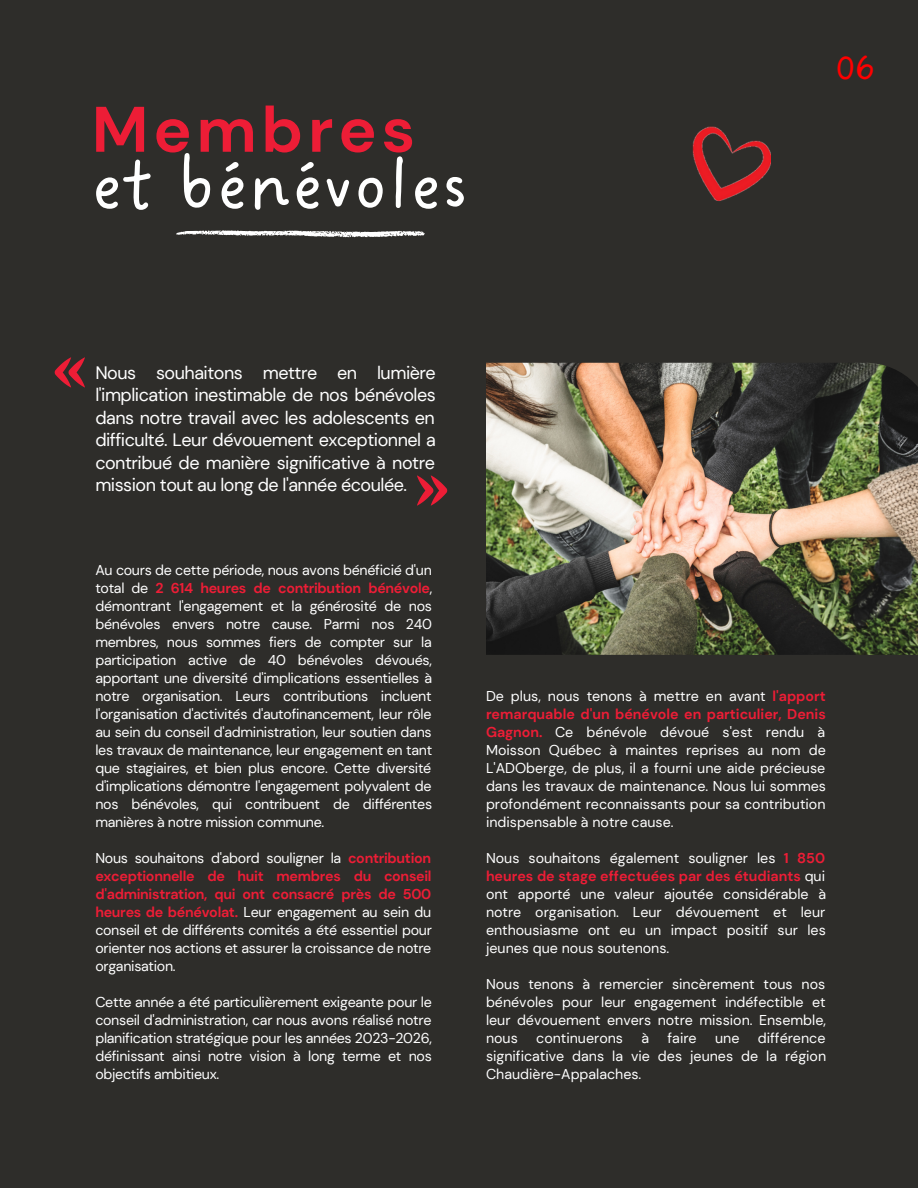
<style>
.page{position:relative;width:918px;height:1188px;background:#2e2d2a}
.page>*{position:absolute;margin:0;border:0;box-sizing:border-box;transform-origin:0 0}
.t1{font:71.85px "DO Sans Regular";letter-spacing:.02em;color:#fff}
.t2{font:700 64.2px "DM Sans";letter-spacing:.075em;color:#ed1d36}
.t3{font:37.35px "DO Sans Regular";color:#f00}
.t4{font:18px/22.5px "DM Sans";letter-spacing:-.025em;color:#fff;text-align:justify}
.t5{font:14.25px/18px "DM Sans";color:#fff;text-align:justify}
.s1{font-weight:700;color:#ed1d36}
</style>
<div class="page">
<img style="left:486px;top:363px;width:432px;height:292px">
<svg style="left:176px;top:230px;width:249px;height:8px"></svg>
<svg style="left:55px;top:357px;width:30px;height:31px"></svg>
<svg style="left:417px;top:475px;width:30px;height:31px"></svg>
<img style="left:692px;top:126px;width:78px;height:75px">
<p class="t2" style="left:92px;top:88px;width:325px">Membres</p>
<p class="t1" style="left:92px;top:144px;width:377px">et bénévoles</p>
<p class="t3" style="left:835px;top:46px;width:41px">06</p>
<p class="t4" style="left:95px;top:361px;width:342px">Nous souhaitons mettre en lumière l'implication inestimable de nos bénévoles dans notre travail avec les adolescents en difficulté. Leur dévouement exceptionnel a contribué de manière significative à notre mission tout au long de l'année écoulée.</p>
<p class="t5" style="left:95px;top:561px;width:338px">Au cours de cette période, nous avons bénéficié d'un total de <span class="s1">2 614 heures de contribution bénévole</span>, démontrant l'engagement et la générosité de nos bénévoles envers notre cause. Parmi nos 240 membres, nous sommes fiers de compter sur la participation active de 40 bénévoles dévoués, apportant une diversité d'implications essentielles à notre organisation. Leurs contributions incluent l'organisation d'activités d'autofinancement, leur rôle au sein du conseil d'administration, leur soutien dans les travaux de maintenance, leur engagement en tant que stagiaires, et bien plus encore. Cette diversité d'implications démontre l'engagement polyvalent de nos bénévoles, qui contribuent de différentes manières à notre mission commune.</p>
<p class="t5" style="left:95px;top:849px;width:338px">Nous souhaitons d'abord souligner la <span class="s1">contribution exceptionnelle de huit membres du conseil d'administration, qui ont consacré près de 500 heures de bénévolat.</span> Leur engagement au sein du conseil et de différents comités a été essentiel pour orienter nos actions et assurer la croissance de notre organisation.</p>
<p class="t5" style="left:95px;top:993px;width:338px">Cette année a été particulièrement exigeante pour le conseil d'administration, car nous avons réalisé notre planification stratégique pour les années 2023-2026, définissant ainsi notre vision à long terme et nos objectifs ambitieux.</p>
<p class="t5" style="left:486px;top:687px;width:342px">De plus, nous tenons à mettre en avant <span class="s1">l'apport remarquable d'un bénévole en particulier, Denis Gagnon.</span> Ce bénévole dévoué s'est rendu à Moisson Québec à maintes reprises au nom de L'ADOberge, de plus, il a fourni une aide précieuse dans les travaux de maintenance. Nous lui sommes profondément reconnaissants pour sa contribution indispensable à notre cause.</p>
<p class="t5" style="left:486px;top:849px;width:342px">Nous souhaitons également souligner les <span class="s1">1 850 heures de stage effectuées par des étudiants</span> qui ont apporté une valeur ajoutée considérable à notre organisation. Leur dévouement et leur enthousiasme ont eu un impact positif sur les jeunes que nous soutenons.</p>
<p class="t5" style="left:486px;top:975px;width:341px">Nous tenons à remercier sincèrement tous nos bénévoles pour leur engagement indéfectible et leur dévouement envers notre mission. Ensemble, nous</p>
<p class="t5" style="left:486px;top:1029px;width:342px;text-indent:272px">différence significative dans la vie des jeunes de la région Chaudière-Appalaches.</p>
<p class="t5" style="left:536px;top:1029px;width:88px">continuerons</p>
<p class="t5" style="left:641px;top:1029px;width:9px">à</p>
<p class="t5" style="left:668px;top:1029px;width:31px">faire</p>
<p class="t5" style="left:715px;top:1029px;width:26px">une</p>
</div>
